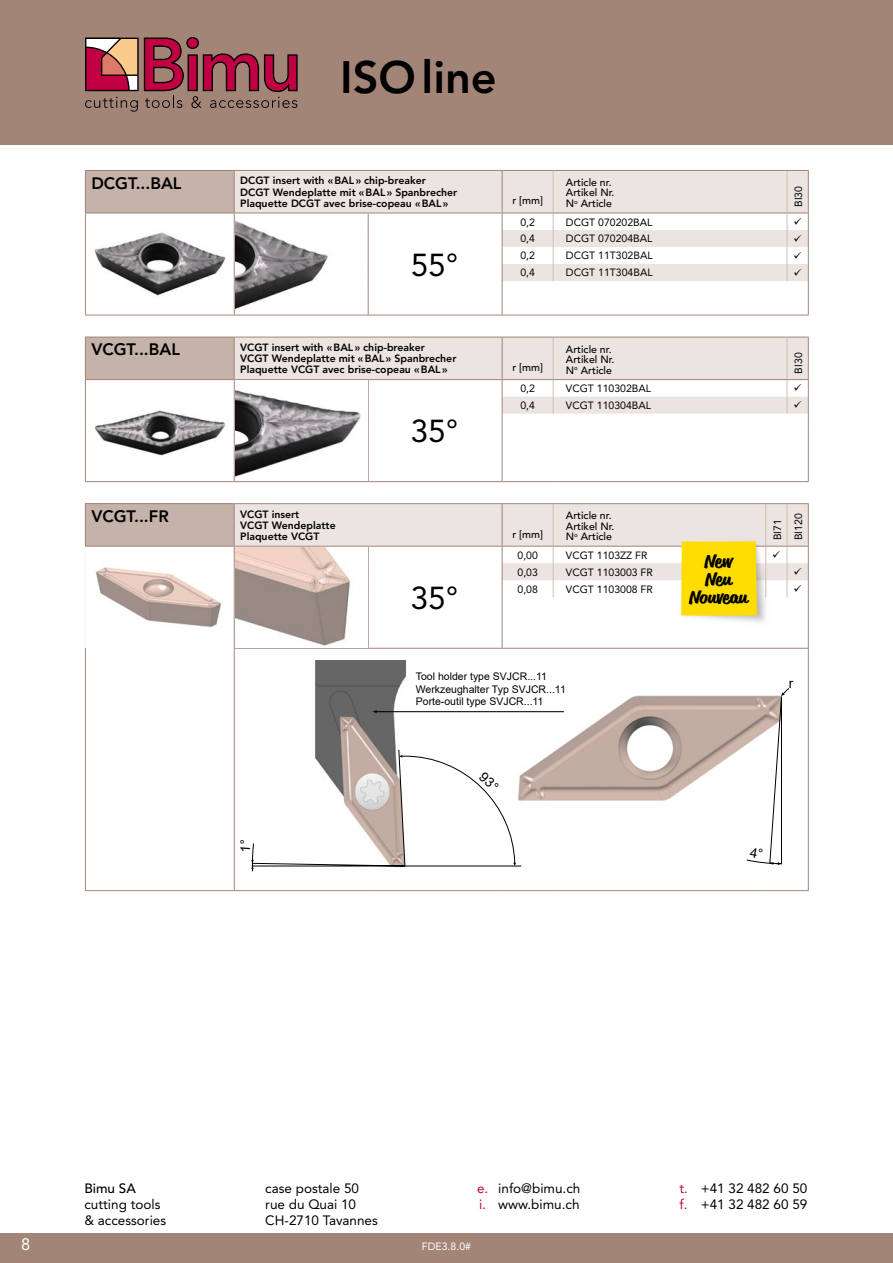
<style>
.page{position:relative;width:893px;height:1263px;background:#fff}
.page>*{position:absolute;margin:0;border:0;box-sizing:border-box;transform-origin:0 0}
.t1{font:800 45px "Avenir";color:#000}
.t2{font:31.5px "Avenir";color:#000}
.t3{font:700 16.8px/18px "Reklame Script";color:#000;text-align:center}
.t4{font:800 16.5px "Avenir";color:#000}
.t5{font:16.5px "Avenir";color:#fff}
.t6{font:13.5px/16.2px "Avenir";color:#000}
.t7{font:500 13.5px "Avenir";color:#000}
.t8{font:13.5px "Arial";color:#000}
.t9{font:800 10.5px/11.2px "Avenir";color:#000}
.t10{font:10.5px/21.3px "Avenir";color:#000}
.t11{font:500 10.5px/10.5px "Avenir";color:#000}
.t12{font:10.5px/12.6px "Arial";color:#000}
.t13{font:10.5px "Avenir";color:#fff}
.s1{color:#c10044}
</style>
<div class="page">
<div style="left:0;top:1233px;width:893px;height:30px;background:#a38578"></div>
<div style="left:0;top:0;width:893px;height:145px;background:#a38578"></div>
<svg style="left:85px;top:37px;width:213px;height:75px"></svg>
<div style="left:85px;top:170px;width:149px;height:43px;background:#c5b2a9"></div>
<svg style="left:235px;top:171px;width:573px;height:110px;fill:#ebe4e0"></svg>
<hr style="left:85px;top:170px;width:149px;height:1px;background:#a38578">
<hr style="left:85px;top:171px;width:1px;height:42px;background:#a38578">
<hr style="left:234px;top:170px;width:134px;height:1px;background:#a38578">
<hr style="left:234px;top:171px;width:1px;height:42px;background:#a38578">
<hr style="left:368px;top:170px;width:134px;height:1px;background:#a38578">
<hr style="left:85px;top:315px;width:149px;height:1px;background:#a38578">
<hr style="left:234px;top:315px;width:134px;height:1px;background:#a38578">
<hr style="left:368px;top:315px;width:134px;height:1px;background:#a38578">
<svg style="left:787px;top:315px;width:22px;height:1px"></svg>
<hr style="left:553px;top:315px;width:234px;height:1px;background:#a38578">
<hr style="left:553px;top:170px;width:234px;height:1px;background:#a38578">
<hr style="left:553px;top:171px;width:1px;height:42px;background:#cfbeb6">
<hr style="left:787px;top:171px;width:1px;height:42px;background:#cfbeb6">
<hr style="left:808px;top:171px;width:1px;height:42px;background:#a38578">
<svg style="left:787px;top:170px;width:22px;height:1px"></svg>
<hr style="left:553px;top:213px;width:234px;height:1px;background:#a38578">
<hr style="left:502px;top:315px;width:51px;height:1px;background:#a38578">
<hr style="left:502px;top:170px;width:51px;height:1px;background:#a38578">
<hr style="left:502px;top:171px;width:1px;height:42px;background:#a38578">
<hr style="left:502px;top:213px;width:51px;height:1px;background:#a38578">
<svg style="left:85px;top:213px;width:418px;height:102px"></svg>
<svg style="left:553px;top:213px;width:1px;height:68px"></svg>
<hr style="left:502px;top:281px;width:1px;height:34px;background:#a38578">
<hr style="left:808px;top:281px;width:1px;height:34px;background:#a38578">
<img style="left:91px;top:229px;width:139px;height:69px">
<img style="left:235px;top:214px;width:99px;height:100px">
<div style="left:85px;top:504px;width:149px;height:42px;background:#c5b2a9"></div>
<svg style="left:233px;top:547px;width:575px;height:343px"></svg>
<hr style="left:85px;top:503px;width:149px;height:1px;background:#a38578">
<hr style="left:85px;top:504px;width:1px;height:42px;background:#a38578">
<hr style="left:85px;top:597px;width:1px;height:51px;background:#a38578">
<hr style="left:234px;top:597px;width:1px;height:51px;background:#a38578">
<hr style="left:85px;top:648px;width:1px;height:242px;background:#a38578">
<hr style="left:234px;top:649px;width:1px;height:241px;background:#a38578">
<hr style="left:85px;top:890px;width:149px;height:1px;background:#a38578">
<hr style="left:234px;top:890px;width:134px;height:1px;background:#a38578">
<hr style="left:368px;top:890px;width:134px;height:1px;background:#a38578">
<hr style="left:502px;top:890px;width:51px;height:1px;background:#a38578">
<hr style="left:553px;top:890px;width:213px;height:1px;background:#a38578">
<svg style="left:766px;top:890px;width:43px;height:1px"></svg>
<hr style="left:234px;top:648px;width:134px;height:1px;background:#a38578">
<hr style="left:368px;top:648px;width:134px;height:1px;background:#a38578">
<hr style="left:502px;top:648px;width:51px;height:1px;background:#a38578">
<hr style="left:553px;top:648px;width:213px;height:1px;background:#a38578">
<svg style="left:766px;top:648px;width:43px;height:1px"></svg>
<hr style="left:808px;top:649px;width:1px;height:241px;background:#a38578">
<hr style="left:85px;top:546px;width:149px;height:1px;background:#a38578">
<hr style="left:368px;top:597px;width:1px;height:51px;background:#a38578">
<hr style="left:502px;top:597px;width:1px;height:51px;background:#a38578">
<hr style="left:808px;top:597px;width:1px;height:51px;background:#a38578">
<img style="left:95px;top:567px;width:127px;height:61px">
<img style="left:235px;top:616px;width:132px;height:31px">
<img style="left:303px;top:660px;width:131px;height:213px">
<img style="left:505px;top:679px;width:289px;height:137px">
<hr style="left:376px;top:711px;width:188px;height:1px;background:#000">
<svg style="left:373px;top:710px;width:4px;height:3px"></svg>
<img style="left:677px;top:616px;width:93px;height:12px">
<svg style="left:787px;top:213px;width:22px;height:68px"></svg>
<svg style="left:85px;top:337px;width:724px;height:145px"></svg>
<svg style="left:234px;top:503px;width:575px;height:113px"></svg>
<svg style="left:746px;top:688px;width:43px;height:177px"></svg>
<svg style="left:240px;top:750px;width:281px;height:121px"></svg>
<h1 class="t1" style="left:340px;top:51px;width:158px">ISOline</h1>
<h3 class="t4" style="left:91px;top:173px;width:92px">DCGT...BAL</h3>
<p class="t9" style="left:240px;top:175px;width:219px">DCGT insert with «BAL» chip-breaker<br>DCGT Wendeplatte mit «BAL» Spanbrecher<br>Plaquette DCGT avec brise-copeau «BAL»</p>
<h2 class="t2" style="left:411px;top:247px;width:49px">55°</h2>
<h3 class="t4" style="left:91px;top:340px;width:90px">VCGT...BAL</h3>
<p class="t9" style="left:240px;top:342px;width:218px">VCGT insert with «BAL» chip-breaker<br>VCGT Wendeplatte mit «BAL» Spanbrecher<br>Plaquette VCGT avec brise-copeau «BAL»</p>
<h3 class="t4" style="left:91px;top:506px;width:79px">VCGT...FR</h3>
<p class="t9" style="left:240px;top:508px;width:97px">VCGT insert<br>VCGT Wendeplatte<br>Plaquette VCGT</p>
<h2 class="t2" style="left:411px;top:413px;width:49px">35°</h2>
<h2 class="t2" style="left:411px;top:580px;width:49px">35°</h2>
<p class="t11" style="left:512px;top:196px;width:32px">r [mm]</p>
<p class="t11" style="left:566px;top:177px;width:50px">Article nr.<br>Artikel Nr.<br>N<sup>o</sup> Article</p>
<p class="t10" style="left:788px;top:207px;width:23px;rotate:-90deg">BI30</p>
<p class="t10" style="left:520px;top:211px;width:16px">0,2</p>
<p class="t10" style="left:566px;top:211px;width:88px">DCGT 070202BAL</p>
<p class="t10" style="left:520px;top:228px;width:16px">0,4</p>
<p class="t10" style="left:566px;top:228px;width:88px">DCGT 070204BAL</p>
<p class="t10" style="left:520px;top:245px;width:16px">0,2</p>
<p class="t10" style="left:566px;top:245px;width:88px">DCGT 11T302BAL</p>
<p class="t10" style="left:520px;top:262px;width:16px">0,4</p>
<p class="t10" style="left:566px;top:262px;width:88px">DCGT 11T304BAL</p>
<p class="t11" style="left:512px;top:362px;width:32px">r [mm]</p>
<p class="t11" style="left:566px;top:344px;width:50px">Article nr.<br>Artikel Nr.<br>N<sup>o</sup> Article</p>
<p class="t10" style="left:788px;top:374px;width:23px;rotate:-90deg">BI30</p>
<p class="t10" style="left:520px;top:378px;width:16px">0,2</p>
<p class="t10" style="left:566px;top:378px;width:87px">VCGT 110302BAL</p>
<p class="t10" style="left:520px;top:395px;width:16px">0,4</p>
<p class="t10" style="left:566px;top:395px;width:87px">VCGT 110304BAL</p>
<p class="t11" style="left:512px;top:529px;width:32px">r [mm]</p>
<p class="t11" style="left:566px;top:510px;width:50px">Article nr.<br>Artikel Nr.<br>N<sup>o</sup> Article</p>
<p class="t10" style="left:767px;top:540px;width:28px;rotate:-90deg">BI71<br>BI120</p>
<p class="t10" style="left:517px;top:545px;width:22px">0,00</p>
<p class="t10" style="left:566px;top:545px;width:83px">VCGT 1103ZZ FR</p>
<p class="t10" style="left:517px;top:561px;width:22px">0,03</p>
<p class="t10" style="left:566px;top:561px;width:88px">VCGT 1103003 FR</p>
<p class="t10" style="left:517px;top:578px;width:22px">0,08</p>
<p class="t10" style="left:566px;top:578px;width:88px">VCGT 1103008 FR</p>
<h3 class="t3" style="left:689px;top:552px;width:60px">New<br>Neu<br>Nouveau</h3>
<p class="t12" style="left:416px;top:670px;width:151px">Tool holder type SVJCR...11<br>Werkzeughalter Typ SVJCR...11<br>Porte-outil type SVJCR...11</p>
<p class="t8" style="left:789px;top:674px;width:6px">r</p>
<p class="t7" style="left:84px;top:1180px;width:53px">Bimu SA</p>
<p class="t6" style="left:84px;top:1196px;width:83px">cutting tools &amp; accessories</p>
<p class="t6" style="left:265px;top:1180px;width:114px">case postale 50 rue du Quai 10<br>CH-2710 Tavannes</p>
<p class="t6" style="left:477px;top:1180px;width:105px"><span class="s1">e.</span> info@bimu.ch <span class="s1">i.</span> www.bimu.ch</p>
<p class="t6" style="left:679px;top:1180px;width:129px"><span class="s1">t.</span> +41 32 482 60 50 <span class="s1">f.</span> +41 32 482 60 59</p>
<h3 class="t5" style="left:21px;top:1235px;width:11px">8</h3>
<p class="t13" style="left:422px;top:1240px;width:51px">FDE3.8.0#</p>
</div>
